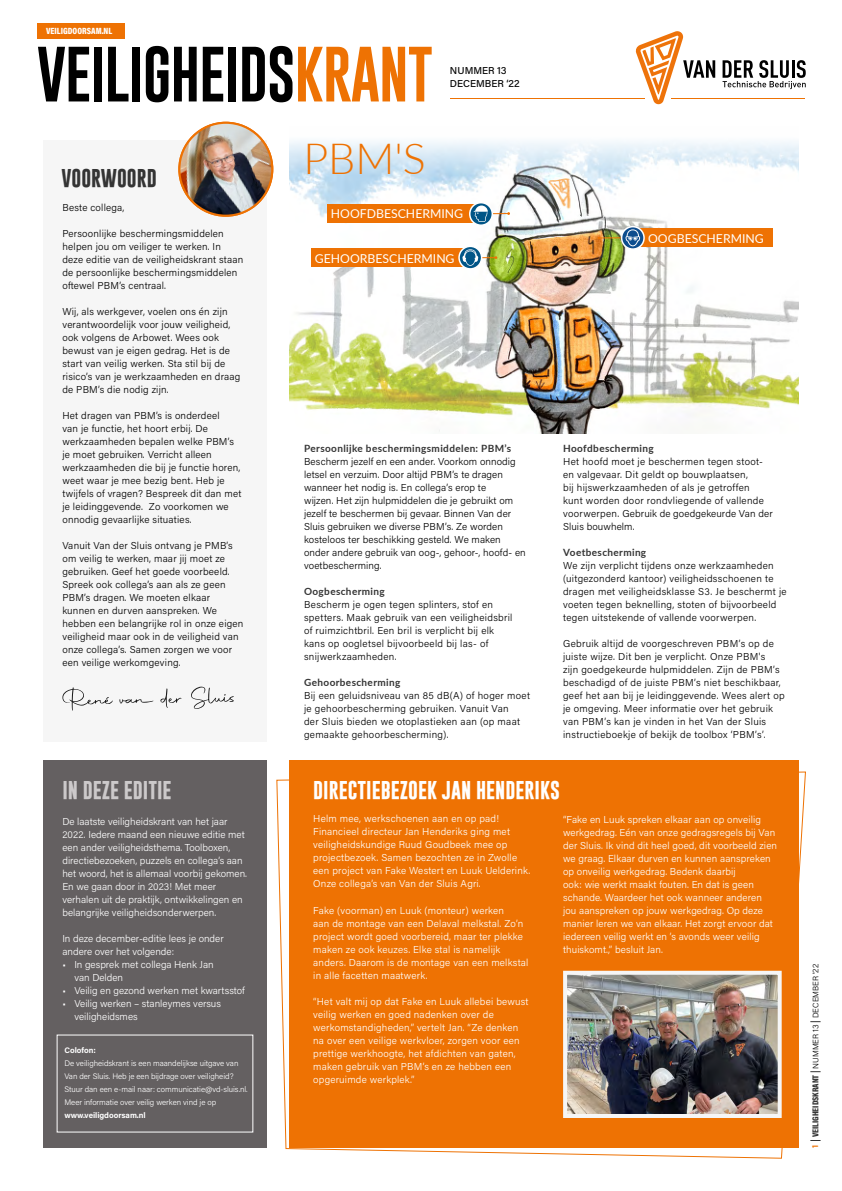
<style>
.page{position:relative;width:842px;height:1191px;background:#fff}
.page>*{position:absolute;margin:0;border:0;box-sizing:border-box;transform-origin:0 0}
.t1{font:57.1px "Gobold";letter-spacing:-.02em;color:#000}
.t2{font:300 43px "Lato";color:#ee7203}
.t3{font:700 18.6px "Gobold";color:#fff}
.t4{font:700 18.6px "Gobold";color:#ccc9ca}
.t5{font:700 18.6px "Gobold";color:#343434}
.t6{font:12.3px "Lato";color:#fff}
.t7{font:300 10px/13px "Acumin Pro";letter-spacing:.02em;color:#000}
.t8{font:300 10px/13px "Acumin Pro";letter-spacing:.01em;color:#fff}
.t9{font:700 10px "Lato";letter-spacing:.04em;color:#343434}
.t10{font:500 10px/13px "Acumin Pro";color:#000}
.t11{font:900 9.1px "Acumin Pro Cond";color:#fff}
.t12{font:300 8px/13px "Acumin Pro";letter-spacing:-.005em;color:#fff}
.t13{font:700 8px "Acumin Pro";letter-spacing:-.005em;color:#fff}
.t14{font:300 7.9px "Acumin Pro";letter-spacing:.005em;color:#000}
.s1{color:#ee7203}
.s2{font-family:"Barlow";font-weight:700;color:#ee7203}
.s3{font-family:"Acumin Pro Cond";font-weight:900;font-size:8.7px;color:#343434}
</style>
<div class="page">
<div style="left:290px;top:760px;width:509px;height:387px;background:#ee7203"></div>
<svg style="left:276px;top:771px;width:530px;height:388px"></svg>
<img style="left:290px;top:141px;width:509px;height:293px">
<div style="left:43px;top:760px;width:224px;height:387px;background:#646061"></div>
<div style="left:43px;top:140px;width:224px;height:602px;background:#f6f6f6"></div>
<hr style="left:450px;top:98px;width:195px;height:1px;background:#ee7203">
<hr style="left:671px;top:98px;width:134px;height:1px;background:#ee7203">
<div style="left:37px;top:23px;width:88px;height:16px;background:#ee7203"></div>
<svg style="left:636px;top:31px;width:79px;height:73px"></svg>
<svg style="left:722px;top:60px;width:84px;height:29px"></svg>
<img style="left:179px;top:123px;width:93px;height:93px;border-radius:46px">
<div style="left:178px;top:122px;width:95px;height:95px;border:2px solid #ee7203;border-radius:50%"></div>
<svg style="left:62px;top:686px;width:172px;height:24px"></svg>
<img style="left:568px;top:975px;width:209px;height:138px">
<div style="left:563px;top:970px;width:219px;height:148px;border:4px solid #f6f6f6"></div>
<div style="left:630px;top:228px;width:142px;height:19px;background:#ee7203"></div>
<svg style="left:597px;top:226px;width:74px;height:24px"></svg>
<div style="left:312px;top:248px;width:165px;height:19px;background:#ee7203"></div>
<svg style="left:386px;top:246px;width:111px;height:24px"></svg>
<div style="left:327px;top:204px;width:155px;height:19px;background:#ee7203"></div>
<svg style="left:391px;top:202px;width:119px;height:24px"></svg>
<p class="t11" style="left:46px;top:25px;width:68px">VEILIGDOORSAM.NL</p>
<h1 class="t1" style="left:37px;top:38px;width:398px">VEILIGHEIDS<span class="s1">KRANT</span></h1>
<h3 class="t5" style="left:62px;top:166px;width:97px">VOORWOORD</h3>
<h2 class="t2" style="left:303px;top:129px;width:124px">PBM'S</h2>
<p class="t10" style="left:450px;top:64px;width:71px">NUMMER 13<br>DECEMBER ‘22</p>
<p class="t7" style="left:62px;top:200px;width:63px">Beste collega,</p>
<p class="t7" style="left:62px;top:226px;width:182px">Persoonlijke beschermingsmiddelen helpen jou om veiliger te werken. In deze editie van de veiligheidskrant staan de persoonlijke beschermingsmiddelen oftewel PBM’s centraal.</p>
<p class="t7" style="left:62px;top:304px;width:179px">Wij, als werkgever, voelen ons én zijn verantwoordelijk voor jouw veiligheid, ook volgens de Arbowet. Wees ook bewust van je eigen gedrag. Het is de start van veilig werken. Sta stil bij de risico’s van je werkzaamheden en draag de PBM’s die nodig zijn.</p>
<p class="t7" style="left:62px;top:408px;width:181px">Het dragen van PBM’s is onderdeel<br>van je functie, het hoort erbij. De werkzaamheden bepalen welke PBM’s je moet gebruiken. Verricht alleen werkzaamheden die bij je functie horen, weet waar je mee bezig bent. Heb je twijfels of vragen? Bespreek dit dan met je leidinggevende. Zo voorkomen we onnodig gevaarlijke situaties.</p>
<p class="t7" style="left:62px;top:538px;width:182px">Vanuit Van der Sluis ontvang je PMB’s om veilig te werken, maar jij moet ze gebruiken. Geef het goede voorbeeld.<br>Spreek ook collega’s aan als ze geen PBM’s dragen. We moeten elkaar kunnen en durven aanspreken. We hebben een belangrijke rol in onze eigen veiligheid maar ook in de veiligheid van onze collega’s. Samen zorgen we voor een veilige werkomgeving.</p>
<p class="t6" style="left:331px;top:205px;width:134px">HOOFDBESCHERMING</p>
<p class="t6" style="left:315px;top:249px;width:141px">GEHOORBESCHERMING</p>
<p class="t9" style="left:304px;top:441px;width:209px">Persoonlijke beschermingsmiddelen: PBM’s</p>
<p class="t7" style="left:304px;top:455px;width:223px">Bescherm jezelf en een ander. Voorkom onnodig letsel en verzuim. Door altijd PBM’s te dragen wanneer het nodig is. En collega’s erop te<br>wijzen. Het zijn hulpmiddelen die je gebruikt om jezelf te beschermen bij gevaar. Binnen Van der Sluis gebruiken we diverse PBM’s. Ze worden kosteloos ter beschikking gesteld. We maken onder andere gebruik van oog-, gehoor-, hoofd- en voetbescherming.</p>
<p class="t9" style="left:304px;top:584px;width:82px">Oogbescherming</p>
<p class="t7" style="left:304px;top:598px;width:210px">Bescherm je ogen tegen splinters, stof en spetters. Maak gebruik van een veiligheidsbril of ruimzichtbril. Een bril is verplicht bij elk kans op oogletsel bijvoorbeeld bij las- of snijwerkzaamheden.</p>
<p class="t9" style="left:304px;top:675px;width:98px">Gehoorbescherming</p>
<p class="t7" style="left:304px;top:689px;width:228px">Bij een geluidsniveau van 85 dB(A) of hoger moet je gehoorbescherming gebruiken. Vanuit Van<br>der Sluis bieden we otoplastieken aan (op maat gemaakte gehoorbescherming).</p>
<p class="t6" style="left:648px;top:229px;width:117px">OOGBESCHERMING</p>
<p class="t9" style="left:563px;top:441px;width:92px">Hoofdbescherming</p>
<p class="t7" style="left:563px;top:455px;width:211px">Het hoofd moet je beschermen tegen stoot&shy;en valgevaar. Dit geldt op bouwplaatsen,<br>bij hijswerkzaamheden of als je getroffen<br>kunt worden door rondvliegende of vallende voorwerpen. Gebruik de goedgekeurde Van der Sluis bouwhelm.</p>
<p class="t9" style="left:563px;top:545px;width:85px">Voetbescherming</p>
<p class="t7" style="left:563px;top:559px;width:225px">We zijn verplicht tijdens onze werkzaamheden (uitgezonderd kantoor) veiligheidsschoenen te dragen met veiligheidsklasse S3. Je beschermt je voeten tegen beknelling, stoten of bijvoorbeeld tegen uitstekende of vallende voorwerpen.</p>
<p class="t7" style="left:563px;top:637px;width:223px">Gebruik altijd de voorgeschreven PBM’s op de juiste wijze. Dit ben je verplicht. Onze PBM's<br>zijn goedgekeurde hulpmiddelen. Zijn de PBM’s beschadigd of de juiste PBM’s niet beschikbaar, geef het aan bij je leidinggevende. Wees alert op je omgeving. Meer informatie over het gebruik van PBM’s kan je vinden in het Van der Sluis instructieboekje of bekijk de toolbox ‘PBM’s’.</p>
<h3 class="t4" style="left:62px;top:778px;width:111px">IN DEZE EDITIE</h3>
<p class="t8" style="left:62px;top:815px;width:186px">De laatste veiligheidskrant van het jaar 2022. Iedere maand een nieuwe editie met een ander veiligheidsthema. Toolboxen, directiebezoeken, puzzels en collega’s aan het woord, het is allemaal voorbij gekomen.<br>En we gaan door in 2023! Met meer verhalen uit de praktijk, ontwikkelingen en belangrijke veiligheidsonderwerpen.</p>
<p class="t8" style="left:62px;top:932px;width:163px">In deze december-editie lees je onder andere over het volgende:</p>
<p class="t8" style="left:74px;top:958px;width:141px;text-indent:-12px">• In gesprek met collega Henk Jan van Delden</p>
<p class="t8" style="left:62px;top:984px;width:184px">• Veilig en gezond werken met kwartsstof</p>
<p class="t8" style="left:74px;top:997px;width:148px;text-indent:-12px">• Veilig werken – stanleymes versus veiligheidsmes</p>
<p class="t13" style="left:64px;top:1044px;width:33px">Colofon:</p>
<p class="t12" style="left:64px;top:1056px;width:185px">De veiligheidskrant is een maandelijkse uitgave van Van der Sluis. Heb je een bijdrage over veiligheid?<br>Stuur dan een e-mail naar: communicatie@vd-sluis.nl.<br>Meer informatie over veilig werken vind je op</p>
<p class="t13" style="left:64px;top:1109px;width:83px">www.veiligdoorsam.nl</p>
<h3 class="t3" style="left:313px;top:778px;width:248px">DIRECTIEBEZOEK JAN HENDERIKS</h3>
<p class="t8" style="left:313px;top:812px;width:219px">Helm mee, werkschoenen aan en op pad!<br>Financieel directeur Jan Henderiks ging met veiligheidskundige Ruud Goudbeek mee op projectbezoek. Samen bezochten ze in Zwolle een project van Fake Westert en Luuk Uelderink.<br>Onze collega’s van Van der Sluis Agri.</p>
<p class="t8" style="left:313px;top:903px;width:217px">Fake (voorman) en Luuk (monteur) werken<br>aan de montage van een Delaval melkstal. Zo’n project wordt goed voorbereid, maar ter plekke maken ze ook keuzes. Elke stal is namelijk anders. Daarom is de montage van een melkstal in alle facetten maatwerk.</p>
<p class="t8" style="left:313px;top:994px;width:217px">“Het valt mij op dat Fake en Luuk allebei bewust veilig werken en goed nadenken over de werkomstandigheden,” vertelt Jan. “Ze denken na over een veilige werkvloer, zorgen voor een prettige werkhoogte, het afdichten van gaten, maken gebruik van PBM’s en ze hebben een opgeruimde werkplek.”</p>
<p class="t8" style="left:563px;top:812px;width:215px">“Fake en Luuk spreken elkaar aan op onveilig werkgedrag. Eén van onze gedragsregels bij Van der Sluis. Ik vind dit heel goed, dit voorbeeld zien we graag. Elkaar durven en kunnen aanspreken op onveilig werkgedrag. Bedenk daarbij<br>ook: wie werkt maakt fouten. En dat is geen schande. Waardeer het ook wanneer anderen jou aanspreken op jouw werkgedrag. Op deze manier leren we van elkaar. Het zorgt ervoor dat iedereen veilig werkt en ’s avonds weer veilig thuiskomt.,” besluit Jan.</p>
<p class="t14" style="left:810px;top:1148px;width:186px;rotate:-90deg"><span class="s2">1</span> <span class="s3">VEILIGHEIDSKRANT</span> NUMMER 13 DECEMBER ‘22</p>
</div>
